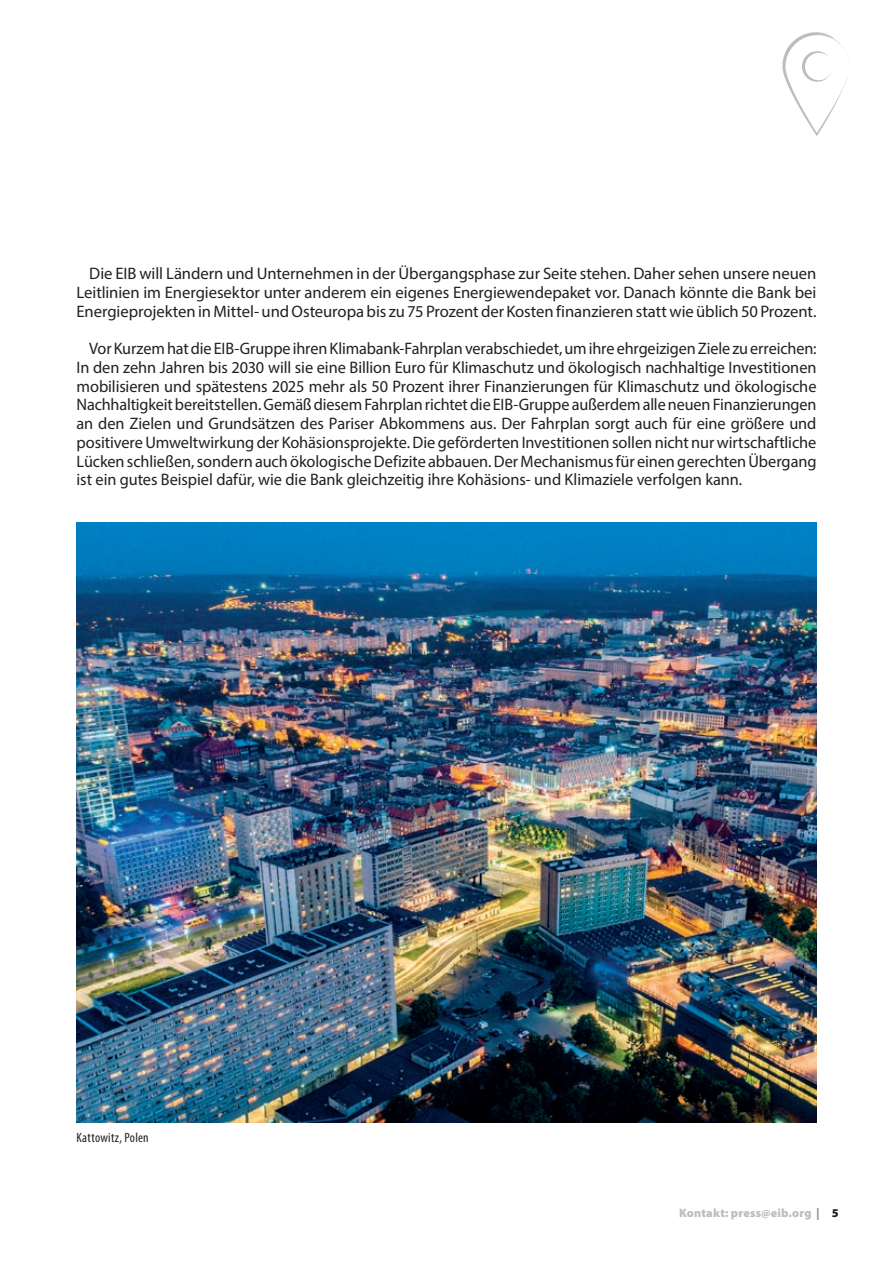
<style>
.page{position:relative;width:893px;height:1263px;background:#fff}
.page>*{position:absolute;margin:0;border:0;box-sizing:border-box;transform-origin:0 0}
.COURANT_P1_DE{font:16.65px/18.8px "Myriad Pro";letter-spacing:-.005em;color:#231f20;text-align:justify}
.FOOTNOTES{font:condensed 13.5px "Myriad Pro";letter-spacing:.02em;color:#231f20}
.t1{font:900 12px "Myriad Pro";letter-spacing:.015em;color:#bcbdc0}
.s1{color:#939598}
.s2{color:#231f20}
</style>
<div class="page">
<img style="left:77px;top:523px;width:739px;height:600px">
<svg style="left:782px;top:32px;width:66px;height:104px"></svg>
<p class="COURANT_P1_DE" style="left:77px;top:264px;width:741px;text-indent:13px">Die EIB will Ländern und Unternehmen in der Übergangsphase zur Seite stehen. Daher sehen unsere neuen Leitlinien im Energiesektor unter anderem ein eigenes Energiewendepaket vor. Danach könnte die Bank bei Energieprojekten in Mittel- und Osteuropa bis zu 75 Prozent der Kosten finanzieren statt wie üblich 50 Prozent.</p>
<p class="COURANT_P1_DE" style="left:77px;top:339px;width:741px;text-indent:13px">Vor Kurzem hat die EIB-Gruppe ihren Klimabank-Fahrplan verabschiedet, um ihre ehrgeizigen Ziele zu erreichen:<br>In den zehn Jahren bis 2030 will sie eine Billion Euro für Klimaschutz und ökologisch nachhaltige Investitionen mobilisieren und spätestens 2025 mehr als 50 Prozent ihrer Finanzierungen für Klimaschutz und ökologische Nachhaltigkeit bereitstellen. Gemäß diesem Fahrplan richtet die EIB-Gruppe außerdem alle neuen Finanzierungen an den Zielen und Grundsätzen des Pariser Abkommens aus. Der Fahrplan sorgt auch für eine größere und positivere Umweltwirkung der Kohäsionsprojekte. Die geförderten Investitionen sollen nicht nur wirtschaftliche Lücken schließen, sondern auch ökologische Defizite abbauen. Der Mechanismus für einen gerechten Übergang ist ein gutes Beispiel dafür, wie die Bank gleichzeitig ihre Kohäsions- und Klimaziele verfolgen kann.</p>
<p class="FOOTNOTES" style="left:77px;top:1129px;width:74px">Kattowitz, Polen</p>
<p class="t1" style="left:679px;top:1204px;width:161px">Kontakt: press@eib.org <span class="s1">|</span> <span class="s2">5</span></p>
</div>
